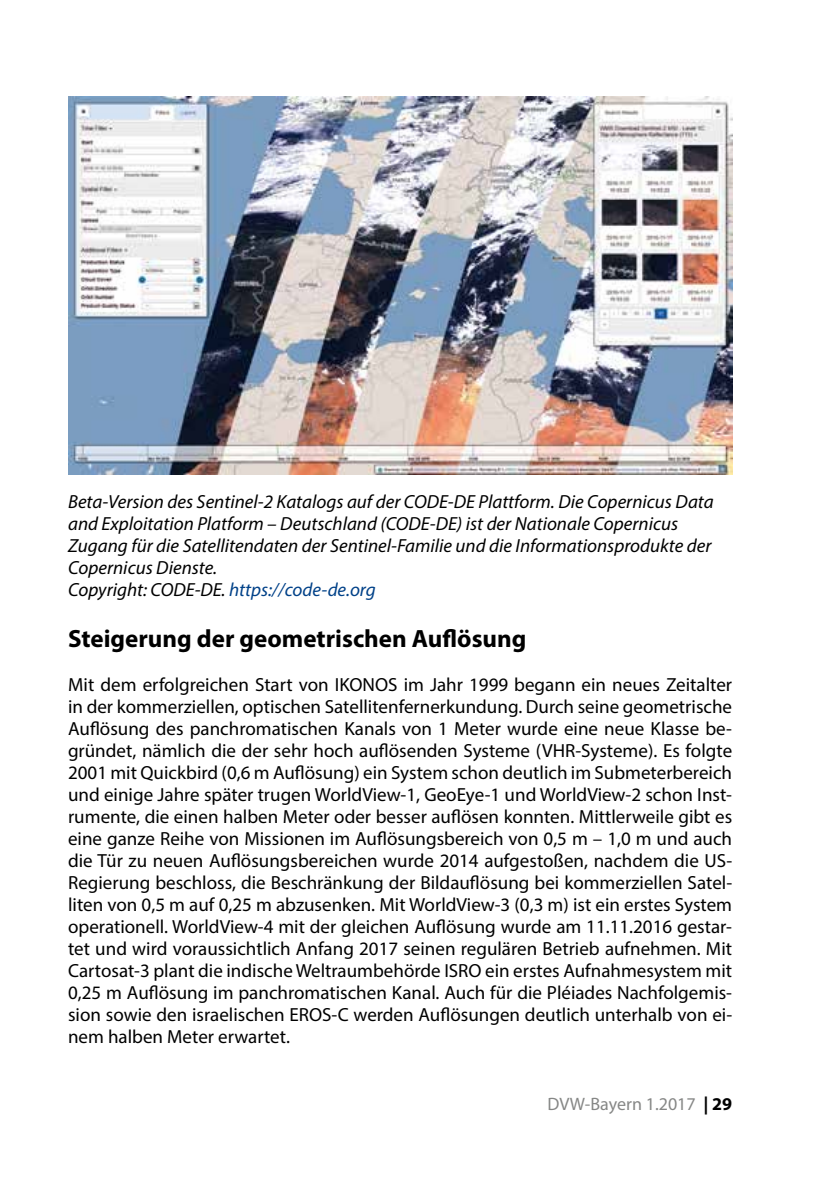
<style>
.page{position:relative;width:840px;height:1191px;background:#fff}
.page>*{position:absolute;margin:0;border:0;box-sizing:border-box;transform-origin:0 0}
.t1{font:700 25px "Myriad Pro";color:#000}
.t2{font:19px/22px "Myriad Pro";color:#000;text-align:justify}
.t3{font:italic 19px/22px "Myriad Pro";color:#000}
.t4{font:18px "Myriad Pro";color:#868786}
.s1{color:#004188}
.s2{font-weight:700;color:#000}
</style>
<div class="page">
<img style="left:68px;top:96px;width:663px;height:378px">
<p class="t3" style="left:68px;top:490px;width:646px">Beta-Version des Sentinel-2 Katalogs auf der CODE-DE Plattform. Die Copernicus Data and Exploitation Platform – Deutschland (CODE-DE) ist der Nationale Copernicus Zugang für die Satellitendaten der Sentinel-Familie und die Informationsprodukte der Copernicus Dienste.<br>Copyright: CODE-DE. <span class="s1">https://code-de.org</span></p>
<h1 class="t1" style="left:68px;top:622px;width:459px">Steigerung der geometrischen Auflösung</h1>
<p class="t2" style="left:68px;top:673px;width:665px">Mit dem erfolgreichen Start von IKONOS im Jahr 1999 begann ein neues Zeitalter in der kommerziellen, optischen Satellitenfernerkundung. Durch seine geometrische Auflösung des panchromatischen Kanals von 1 Meter wurde eine neue Klasse be&shy;gründet, nämlich die der sehr hoch auflösenden Systeme (VHR-Systeme). Es folgte 2001 mit Quickbird (0,6 m Auflösung) ein System schon deutlich im Submeterbereich und einige Jahre später trugen WorldView-1, GeoEye-1 und WorldView-2 schon Inst&shy;rumente, die einen halben Meter oder besser auflösen konnten. Mittlerweile gibt es eine ganze Reihe von Missionen im Auflösungsbereich von 0,5 m – 1,0 m und auch die Tür zu neuen Auflösungsbereichen wurde 2014 aufgestoßen, nachdem die US-Regierung beschloss, die Beschränkung der Bildauflösung bei kommerziellen Satel&shy;liten von 0,5 m auf 0,25 m abzusenken. Mit WorldView-3 (0,3 m) ist ein erstes System operationell. WorldView-4 mit der gleichen Auflösung wurde am 11.11.2016 gestar&shy;tet und wird voraussichtlich Anfang 2017 seinen regulären Betrieb aufnehmen. Mit Cartosat-3 plant die indische Weltraumbehörde ISRO ein erstes Aufnahmesystem mit 0,25 m Auflösung im panchromatischen Kanal. Auch für die Pléiades Nachfolgemis&shy;sion sowie den israelischen EROS-C werden Auflösungen deutlich unterhalb von ei&shy;nem halben Meter erwartet.</p>
<p class="t4" style="left:547px;top:1093px;width:186px">DVW-Bayern 1.2017 <span class="s2">| 29</span></p>
</div>
